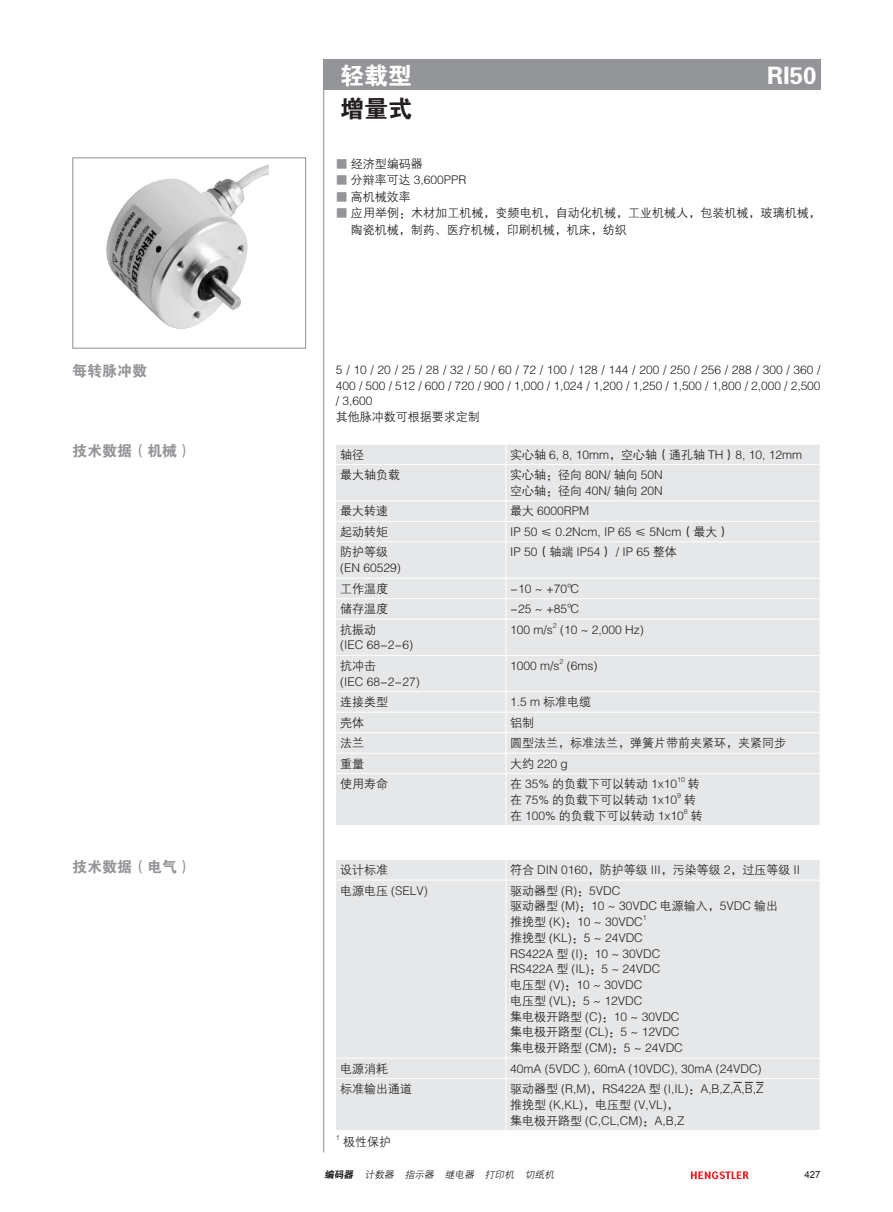
<style>
.page{position:relative;width:893px;height:1212px;background:#fff}
.page>*{position:absolute;margin:0;border:0;box-sizing:border-box;transform-origin:0 0}
.标头{font:24px "FZDHTJW GB1 0";color:#fff}
.标头-2{font:24px "FZDHTJW GB1 0";color:#231f20}
.灰字{font:15px "FZDHTJW GB1 0";color:#939598}
.表内文{font:12px/15.8px "FZZDXJW GB1 0";color:#231f20}
.t1{font:italic 9.75px "FZZDXJW GB1 0";color:#231f20}
.t2{font:9.75px "Arial";color:#231f20}
.表内文-2{font:7.05px "FZZDXJW GB1 0";color:#231f20}
.s1{color:#939598}
.s2{font-family:"FZDHTJW GB1 0"}
</style>
<div class="page">
<div style="left:323px;top:60px;width:498px;height:30px;background:#939598"></div>
<svg style="left:691px;top:1171px;width:58px;height:8px"></svg>
<img style="left:106px;top:164px;width:163px;height:165px">
<div style="left:72px;top:157px;width:234px;height:192px;border:1px solid #939598"></div>
<hr style="left:323px;top:60px;width:1px;height:1092px;background:#939598">
<div style="left:336px;top:860px;width:484px;height:270px;background:#e6e7e9"></div>
<svg style="left:506px;top:860px;width:1px;height:20px"></svg>
<hr style="left:336px;top:880px;width:170px;height:1px;background:#fff">
<hr style="left:506px;top:880px;width:314px;height:1px;background:#fff">
<hr style="left:506px;top:880px;width:1px;height:178px;background:#fff">
<hr style="left:336px;top:1058px;width:170px;height:1px;background:#fff">
<hr style="left:506px;top:1058px;width:314px;height:1px;background:#fff">
<svg style="left:506px;top:1059px;width:1px;height:19px"></svg>
<hr style="left:336px;top:1078px;width:170px;height:1px;background:#fff">
<hr style="left:506px;top:1078px;width:314px;height:1px;background:#fff">
<hr style="left:506px;top:1079px;width:1px;height:51px;background:#fff">
<svg style="left:734px;top:1082px;width:29px;height:1px"></svg>
<div style="left:336px;top:445px;width:484px;height:380px;background:#e6e7e9"></div>
<svg style="left:506px;top:445px;width:1px;height:19px"></svg>
<hr style="left:336px;top:464px;width:170px;height:1px;background:#fff">
<hr style="left:506px;top:464px;width:314px;height:1px;background:#fff">
<hr style="left:506px;top:465px;width:1px;height:36px;background:#fff">
<hr style="left:336px;top:501px;width:170px;height:1px;background:#fff">
<hr style="left:506px;top:501px;width:314px;height:1px;background:#fff">
<hr style="left:336px;top:521px;width:170px;height:1px;background:#fff">
<hr style="left:506px;top:521px;width:314px;height:1px;background:#fff">
<svg style="left:506px;top:502px;width:1px;height:40px"></svg>
<hr style="left:336px;top:542px;width:170px;height:1px;background:#fff">
<hr style="left:506px;top:542px;width:314px;height:1px;background:#fff">
<hr style="left:506px;top:542px;width:1px;height:36px;background:#fff">
<hr style="left:336px;top:578px;width:170px;height:1px;background:#fff">
<hr style="left:506px;top:578px;width:314px;height:1px;background:#fff">
<hr style="left:336px;top:598px;width:170px;height:1px;background:#fff">
<hr style="left:506px;top:598px;width:314px;height:1px;background:#fff">
<svg style="left:506px;top:579px;width:1px;height:40px"></svg>
<hr style="left:336px;top:619px;width:170px;height:1px;background:#fff">
<hr style="left:506px;top:619px;width:314px;height:1px;background:#fff">
<hr style="left:506px;top:619px;width:1px;height:36px;background:#fff">
<hr style="left:336px;top:655px;width:170px;height:1px;background:#fff">
<hr style="left:506px;top:655px;width:314px;height:1px;background:#fff">
<hr style="left:506px;top:656px;width:1px;height:35px;background:#fff">
<hr style="left:336px;top:691px;width:170px;height:1px;background:#fff">
<hr style="left:506px;top:691px;width:314px;height:1px;background:#fff">
<hr style="left:336px;top:712px;width:170px;height:1px;background:#fff">
<hr style="left:506px;top:712px;width:314px;height:1px;background:#fff">
<hr style="left:336px;top:732px;width:170px;height:1px;background:#fff">
<hr style="left:506px;top:732px;width:314px;height:1px;background:#fff">
<hr style="left:336px;top:753px;width:170px;height:1px;background:#fff">
<hr style="left:506px;top:753px;width:314px;height:1px;background:#fff">
<svg style="left:506px;top:692px;width:1px;height:81px"></svg>
<hr style="left:336px;top:773px;width:170px;height:1px;background:#fff">
<hr style="left:506px;top:773px;width:314px;height:1px;background:#fff">
<hr style="left:506px;top:774px;width:1px;height:51px;background:#fff">
<p class="标头" style="left:340px;top:63px;width:73px">轻载型</p>
<p class="标头" style="left:767px;top:63px;width:51px">RI50</p>
<p class="标头-2" style="left:340px;top:95px;width:73px">增量式</p>
<p class="灰字" style="left:72px;top:363px;width:76px">每转脉冲数</p>
<p class="灰字" style="left:72px;top:443px;width:121px">技术数据（机械）</p>
<p class="表内文" style="left:336px;top:156px;width:89px"><span class="s1">■</span> 经济型编码器</p>
<p class="表内文" style="left:336px;top:172px;width:132px"><span class="s1">■</span> 分辩率可达 3,600PPR</p>
<p class="表内文" style="left:336px;top:189px;width:77px"><span class="s1">■</span> 高机械效率</p>
<p class="表内文" style="left:351px;top:205px;width:471px;line-height:16.5px;text-indent:-15px"><span class="s1">■</span> 应用举例：木材加工机械，变频电机，自动化机械，工业机械人，包装机械，玻璃机械，陶瓷机械，制药、医疗机械，印刷机械，机床，纺织</p>
<p class="表内文" style="left:336px;top:362px;width:486px;text-align:justify">5 / 10 / 20 / 25 / 28 / 32 / 50 / 60 / 72 / 100 / 128 / 144 / 200 / 250 / 256 / 288 / 300 / 360 / 400 / 500 / 512 / 600 / 720 / 900 / 1,000 / 1,024 / 1,200 / 1,250 / 1,500 / 1,800 / 2,000 / 2,500 / 3,600</p>
<p class="表内文" style="left:336px;top:409px;width:146px">其他脉冲数可根据要求定制</p>
<p class="表内文" style="left:340px;top:447px;width:25px">轴径</p>
<p class="表内文" style="left:510px;top:447px;width:293px">实心轴 6, 8, 10mm，空心轴（通孔轴 TH）8, 10, 12mm</p>
<p class="表内文" style="left:340px;top:467px;width:61px">最大轴负载</p>
<p class="表内文" style="left:510px;top:467px;width:154px">实心轴：径向 80N/ 轴向 50N</p>
<p class="表内文" style="left:510px;top:483px;width:154px">空心轴：径向 40N/ 轴向 20N</p>
<p class="表内文" style="left:340px;top:504px;width:49px">最大转速</p>
<p class="表内文" style="left:510px;top:504px;width:80px">最大 6000RPM</p>
<p class="表内文" style="left:340px;top:524px;width:49px">起动转矩</p>
<p class="表内文" style="left:510px;top:524px;width:221px">IP 50 ≤ 0.2Ncm, IP 65 ≤ 5Ncm（最大）</p>
<p class="表内文" style="left:340px;top:545px;width:49px">防护等级</p>
<p class="表内文" style="left:340px;top:560px;width:62px">(EN 60529)</p>
<p class="表内文" style="left:510px;top:545px;width:168px">IP 50（轴端 IP54） / IP 65 整体</p>
<p class="表内文" style="left:340px;top:581px;width:49px">工作温度</p>
<p class="表内文" style="left:510px;top:581px;width:70px">-10 ~ +70℃</p>
<p class="表内文" style="left:340px;top:601px;width:49px">储存温度</p>
<p class="表内文" style="left:510px;top:601px;width:70px">-25 ~ +85℃</p>
<p class="表内文" style="left:340px;top:622px;width:37px">抗振动</p>
<p class="表内文" style="left:340px;top:638px;width:74px">(IEC 68-2-6)</p>
<p class="表内文" style="left:510px;top:622px;width:44px">100 m/s</p>
<p class="表内文-2" style="left:553px;top:622px;width:5px">2</p>
<p class="表内文" style="left:560px;top:622px;width:85px">(10 ~ 2,000 Hz)</p>
<p class="表内文" style="left:340px;top:658px;width:37px">抗冲击</p>
<p class="表内文" style="left:340px;top:674px;width:81px">(IEC 68-2-27)</p>
<p class="表内文" style="left:510px;top:658px;width:51px">1000 m/s</p>
<p class="表内文-2" style="left:560px;top:658px;width:5px">2</p>
<p class="表内文" style="left:567px;top:658px;width:32px">(6ms)</p>
<p class="表内文" style="left:340px;top:694px;width:49px">连接类型</p>
<p class="表内文" style="left:510px;top:694px;width:82px">1.5 m 标准电缆</p>
<p class="表内文" style="left:340px;top:715px;width:25px">壳体</p>
<p class="表内文" style="left:510px;top:715px;width:25px">铝制</p>
<p class="表内文" style="left:340px;top:735px;width:25px">法兰</p>
<p class="表内文" style="left:510px;top:735px;width:277px">圆型法兰，标准法兰，弹簧片带前夹紧环，夹紧同步</p>
<p class="表内文" style="left:340px;top:756px;width:25px">重量</p>
<p class="表内文" style="left:510px;top:756px;width:59px">大约 220 g</p>
<p class="表内文" style="left:340px;top:776px;width:49px">使用寿命</p>
<p class="表内文" style="left:510px;top:776px;width:168px">在 35% 的负载下可以转动 1x10</p>
<p class="表内文-2" style="left:677px;top:776px;width:9px">10</p>
<p class="表内文" style="left:688px;top:776px;width:13px">转</p>
<p class="表内文" style="left:510px;top:792px;width:168px">在 75% 的负载下可以转动 1x10</p>
<p class="表内文-2" style="left:677px;top:792px;width:5px">9</p>
<p class="表内文" style="left:684px;top:792px;width:13px">转</p>
<p class="表内文" style="left:510px;top:808px;width:175px">在 100% 的负载下可以转动 1x10</p>
<p class="表内文-2" style="left:684px;top:808px;width:5px">8</p>
<p class="表内文" style="left:691px;top:808px;width:13px">转</p>
<p class="灰字" style="left:72px;top:858px;width:121px">技术数据（电气）</p>
<p class="表内文" style="left:340px;top:862px;width:49px">设计标准</p>
<p class="表内文" style="left:510px;top:862px;width:291px">符合 DIN 0160，防护等级 III，污染等级 2，过压等级 II</p>
<p class="表内文" style="left:340px;top:883px;width:89px">电源电压 (SELV)</p>
<p class="表内文" style="left:510px;top:883px;width:112px">驱动器型 (R)：5VDC</p>
<p class="表内文" style="left:510px;top:899px;width:269px">驱动器型 (M)：10 ~ 30VDC 电源输入，5VDC 输出</p>
<p class="表内文" style="left:510px;top:914px;width:134px">推挽型 (K)：10 ~ 30VDC</p>
<p class="表内文-2" style="left:643px;top:914px;width:5px">1</p>
<p class="表内文" style="left:510px;top:930px;width:134px">推挽型 (KL)：5 ~ 24VDC</p>
<p class="表内文" style="left:510px;top:946px;width:152px">RS422A 型 (I)：10 ~ 30VDC</p>
<p class="表内文" style="left:510px;top:962px;width:152px">RS422A 型 (IL)：5 ~ 24VDC</p>
<p class="表内文" style="left:510px;top:977px;width:134px">电压型 (V)：10 ~ 30VDC</p>
<p class="表内文" style="left:510px;top:993px;width:134px">电压型 (VL)：5 ~ 12VDC</p>
<p class="表内文" style="left:510px;top:1009px;width:171px">集电极开路型 (C)：10 ~ 30VDC</p>
<p class="表内文" style="left:510px;top:1025px;width:171px">集电极开路型 (CL)：5 ~ 12VDC</p>
<p class="表内文" style="left:510px;top:1040px;width:174px">集电极开路型 (CM)：5 ~ 24VDC</p>
<p class="表内文" style="left:340px;top:1061px;width:49px">电源消耗</p>
<p class="表内文" style="left:510px;top:1061px;width:253px">40mA (5VDC ), 60mA (10VDC), 30mA (24VDC)</p>
<p class="表内文" style="left:340px;top:1081px;width:73px">标准输出通道</p>
<p class="表内文" style="left:510px;top:1081px;width:255px">驱动器型 (R,M)，RS422A 型 (I,IL)：A,B,Z,A,B,Z</p>
<p class="表内文" style="left:510px;top:1097px;width:170px">推挽型 (K,KL)，电压型 (V,VL)，</p>
<p class="表内文" style="left:510px;top:1113px;width:176px">集电极开路型 (C,CL,CM)：A,B,Z</p>
<p class="表内文-2" style="left:336px;top:1133px;width:5px">1</p>
<p class="表内文" style="left:343px;top:1134px;width:50px">极性保护</p>
<p class="t1" style="left:324px;top:1169px;width:234px"><span class="s2">编码器</span> 计数器 指示器 继电器 打印机 切纸机</p>
<p class="t2" style="left:804px;top:1168px;width:18px">427</p>
</div>
